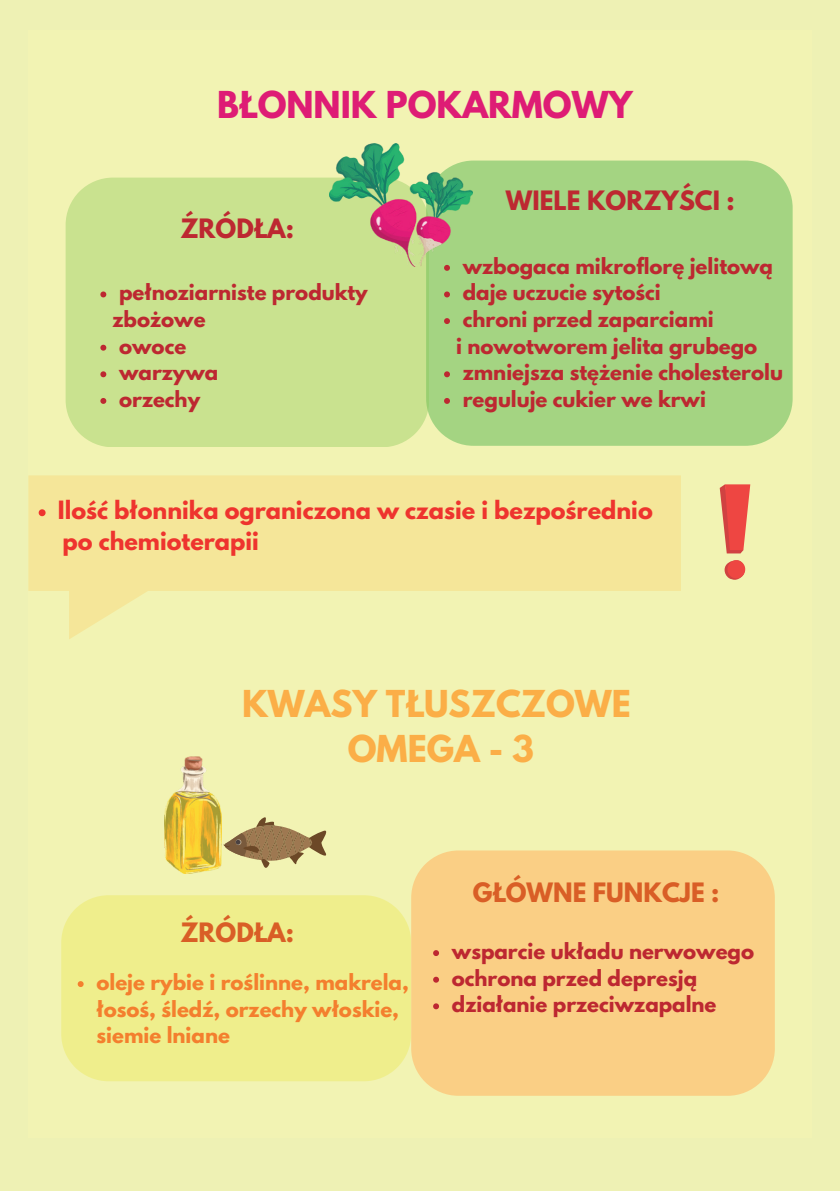
<style>
.page{position:relative;width:840px;height:1191px;background:#fff}
.page>*{position:absolute;margin:0;border:0;box-sizing:border-box;transform-origin:0 0}
.t1{font:700 32.8px/45.4px "League Spartan";color:#fbae47;text-align:center}
.t2{font:700 32.8px "League Spartan";color:#de1c75}
.t3{font:700 23.6px "League Spartan";color:#bd2831}
.t4{font:700 23.6px "League Spartan";color:#d95e26}
.t5{font:700 22.4px/30.6px "League Spartan";color:#ee342e}
.t6{font:700 19.8px/26.6px "League Spartan";color:#bd2831}
.t7{font:700 19.8px/26.6px "League Spartan";color:#f47f2e}
</style>
<div class="page">
<div style="left:0;top:0;width:839px;height:1191px;background:#eef1b4"></div>
<div style="left:28px;top:30px;width:783px;height:1107px;background:#f2f3b3"></div>
<div style="left:428px;top:160px;width:363px;height:286px;background:#a4d482"></div>
<div style="left:66px;top:178px;width:362px;height:269px;background:#c9e28f"></div>
<img style="left:329px;top:143px;width:143px;height:123px">
<svg style="left:28px;top:475px;width:652px;height:164px;fill:#f5e699"></svg>
<svg style="left:719px;top:484px;width:30px;height:69px"></svg>
<svg style="left:724px;top:560px;width:20px;height:20px"></svg>
<svg style="left:444px;top:265px;width:5px;height:6px"></svg>
<svg style="left:444px;top:291px;width:5px;height:6px"></svg>
<svg style="left:444px;top:318px;width:5px;height:6px"></svg>
<svg style="left:444px;top:371px;width:5px;height:6px"></svg>
<svg style="left:444px;top:398px;width:5px;height:6px"></svg>
<svg style="left:100px;top:291px;width:6px;height:6px"></svg>
<svg style="left:100px;top:345px;width:6px;height:6px"></svg>
<svg style="left:100px;top:371px;width:6px;height:6px"></svg>
<svg style="left:100px;top:398px;width:6px;height:6px"></svg>
<svg style="left:39px;top:509px;width:7px;height:7px"></svg>
<div style="left:411px;top:850px;width:363px;height:245px;background:#facf85"></div>
<svg style="left:433px;top:950px;width:6px;height:6px"></svg>
<svg style="left:433px;top:976px;width:6px;height:6px"></svg>
<svg style="left:433px;top:1003px;width:6px;height:6px"></svg>
<div style="left:61px;top:895px;width:349px;height:186px;background:#efee8c"></div>
<svg style="left:78px;top:981px;width:6px;height:6px"></svg>
<img style="left:164px;top:756px;width:57px;height:118px">
<svg style="left:221px;top:817px;width:106px;height:51px"></svg>
<h1 class="t2" style="left:217px;top:79px;width:417px">BŁONNIK POKARMOWY</h1>
<p class="t3" style="left:180px;top:210px;width:115px">ŹRÓDŁA:</p>
<p class="t6" style="left:119px;top:279px;width:250px">pełnoziarniste produkty</p>
<p class="t6" style="left:119px;top:332px;width:101px">owoce warzywa orzechy</p>
<p class="t6" style="left:112px;top:305px;width:94px">zbożowe</p>
<p class="t3" style="left:505px;top:182px;width:230px">WIELE KORZYŚCI :</p>
<p class="t6" style="left:462px;top:252px;width:311px">wzbogaca mikroflorę jelitową daje uczucie sytości<br>chroni przed zaparciami</p>
<p class="t6" style="left:462px;top:359px;width:321px">zmniejsza stężenie cholesterolu reguluje cukier we krwi</p>
<p class="t6" style="left:456px;top:332px;width:302px">i nowotworem jelita grubego</p>
<p class="t5" style="left:58px;top:494px;width:596px">Ilość błonnika ograniczona w czasie i bezpośrednio po chemioterapii</p>
<h1 class="t1" style="left:242px;top:680px;width:390px">KWASY TŁUSZCZOWE<br>OMEGA - 3</h1>
<p class="t4" style="left:180px;top:914px;width:115px">ŹRÓDŁA:</p>
<p class="t7" style="left:96px;top:968px;width:314px">oleje rybie i roślinne, makrela, łosoś, śledź, orzechy włoskie, siemie lniane</p>
<p class="t4" style="left:472px;top:873px;width:248px">GŁÓWNE FUNKCJE :</p>
<p class="t6" style="left:451px;top:937px;width:303px">wsparcie układu nerwowego ochrona przed depresją działanie przeciwzapalne</p>
</div>
